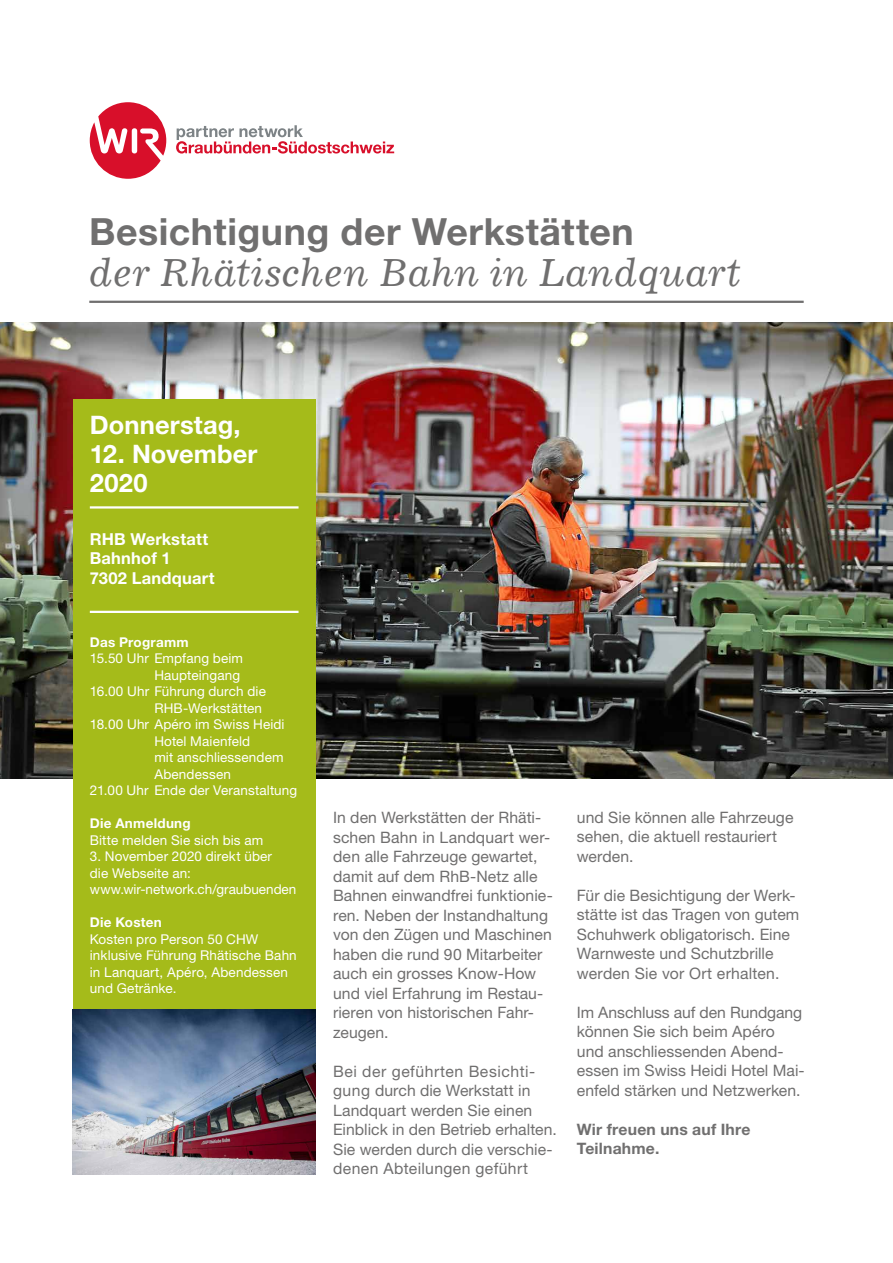
<style>
.page{position:relative;width:893px;height:1263px;background:#fff}
.page>*{position:absolute;margin:0;border:0;box-sizing:border-box;transform-origin:0 0}
.t1{font:italic 37.5px "Corona LT";letter-spacing:.01em;color:#706f6f}
.t2{font:700 37.5px "Helvetica Neue LT Std";letter-spacing:.015em;color:#706f6f}
.t3{font:700 25.5px/28.8px "Helvetica Neue LT Std";letter-spacing:.005em;color:#fff}
.t4{font:700 16.5px/19.5px "Helvetica Neue LT Std";letter-spacing:.015em;color:#fff}
.t5{font:15.75px/19.5px "Helvetica Neue LT Std";letter-spacing:.005em;color:#706f6f}
.t6{font:700 15.75px/19.5px "Helvetica Neue LT Std";letter-spacing:.015em;color:#706f6f}
.t7{font:13.5px/16.5px "Helvetica Neue LT Std";letter-spacing:.01em;color:#fff}
.t8{font:700 13.5px "Helvetica Neue LT Std";letter-spacing:.02em;color:#fff}
</style>
<div class="page">
<img style="left:0;top:323px;width:893px;height:456px">
<div style="left:73px;top:399px;width:243px;height:611px;background:#a5bb1a"></div>
<hr style="left:90px;top:506px;width:209px;height:3px;background:#fff">
<hr style="left:90px;top:611px;width:209px;height:2px;background:#fff">
<svg style="left:90px;top:102px;width:76px;height:77px"></svg>
<svg style="left:176px;top:125px;width:218px;height:29px"></svg>
<hr style="left:89px;top:301px;width:715px;height:2px;background:#706f6f">
<img style="left:73px;top:1010px;width:243px;height:165px">
<h1 class="t2" style="left:89px;top:209px;width:546px">Besichtigung der Werkstätten</h1>
<h1 class="t1" style="left:89px;top:250px;width:654px">der Rhätischen Bahn in Landquart</h1>
<h2 class="t3" style="left:90px;top:410px;width:152px">Donnerstag,</h2>
<h2 class="t3" style="left:90px;top:439px;width:169px">12. November<br>2020</h2>
<p class="t4" style="left:90px;top:529px;width:126px">RHB Werkstatt<br>Bahnhof 1<br>7302 Landquart</p>
<p class="t8" style="left:90px;top:633px;width:101px">Das Programm</p>
<p class="t7" style="left:90px;top:650px;width:155px">15.50 Uhr Empfang beim</p>
<p class="t7" style="left:154px;top:666px;width:87px">Haupteingang</p>
<p class="t7" style="left:90px;top:683px;width:178px">16.00 Uhr Führung durch die</p>
<p class="t7" style="left:154px;top:699px;width:109px">RHB-Werkstätten</p>
<p class="t7" style="left:90px;top:716px;width:196px">18.00 Uhr Apéro im Swiss Heidi</p>
<p class="t7" style="left:154px;top:732px;width:97px">Hotel Maienfeld</p>
<p class="t7" style="left:154px;top:749px;width:131px">mit anschliessendem</p>
<p class="t7" style="left:154px;top:765px;width:78px">Abendessen</p>
<p class="t7" style="left:90px;top:782px;width:209px">21.00 Uhr Ende der Veranstaltung</p>
<p class="t8" style="left:90px;top:815px;width:102px">Die Anmeldung</p>
<p class="t7" style="left:90px;top:831px;width:175px">Bitte melden Sie sich bis am</p>
<p class="t7" style="left:90px;top:848px;width:208px">3. November 2020 direkt über<br>die Webseite an: www.wir-network.ch/graubuenden</p>
<p class="t8" style="left:90px;top:914px;width:74px">Die Kosten</p>
<p class="t7" style="left:90px;top:930px;width:208px">Kosten pro Person 50 CHW inklusive Führung Rhätische Bahn in Lanquart, Apéro, Abendessen und Getränke.</p>
<p class="t5" style="left:333px;top:808px;width:221px">In den Werkstätten der Rhäti&shy;schen Bahn in Landquart wer&shy;den alle Fahrzeuge gewartet, damit auf dem RhB-Netz alle<br>Bahnen einwandfrei funktionie&shy;ren. Neben der Instandhaltung von den Zügen und Maschinen haben die rund 90 Mitarbeiter auch ein grosses Know-How und viel Erfahrung im Restau&shy;rieren von historischen Fahr&shy;zeugen.</p>
<p class="t5" style="left:333px;top:1061px;width:225px">Bei der geführten Besichti&shy;gung durch die Werkstatt in<br>Landquart werden Sie einen<br>Einblick in den Betrieb erhalten.<br>Sie werden durch die verschie&shy;denen Abteilungen geführt</p>
<p class="t5" style="left:577px;top:807px;width:218px">und Sie können alle Fahrzeuge sehen, die aktuell restauriert werden.</p>
<p class="t5" style="left:577px;top:885px;width:224px">Für die Besichtigung der Werk&shy;stätte ist das Tragen von gutem<br>Schuhwerk obligatorisch. Eine<br>Warnweste und Schutzbrille werden Sie vor Ort erhalten.</p>
<p class="t5" style="left:577px;top:1002px;width:229px">Im Anschluss auf den Rundgang können Sie sich beim Apéro und anschliessenden Abend&shy;essen im Swiss Heidi Hotel Mai&shy;enfeld stärken und Netzwerken.</p>
<p class="t6" style="left:577px;top:1119px;width:175px">Wir freuen uns auf Ihre<br>Teilnahme.</p>
</div>
